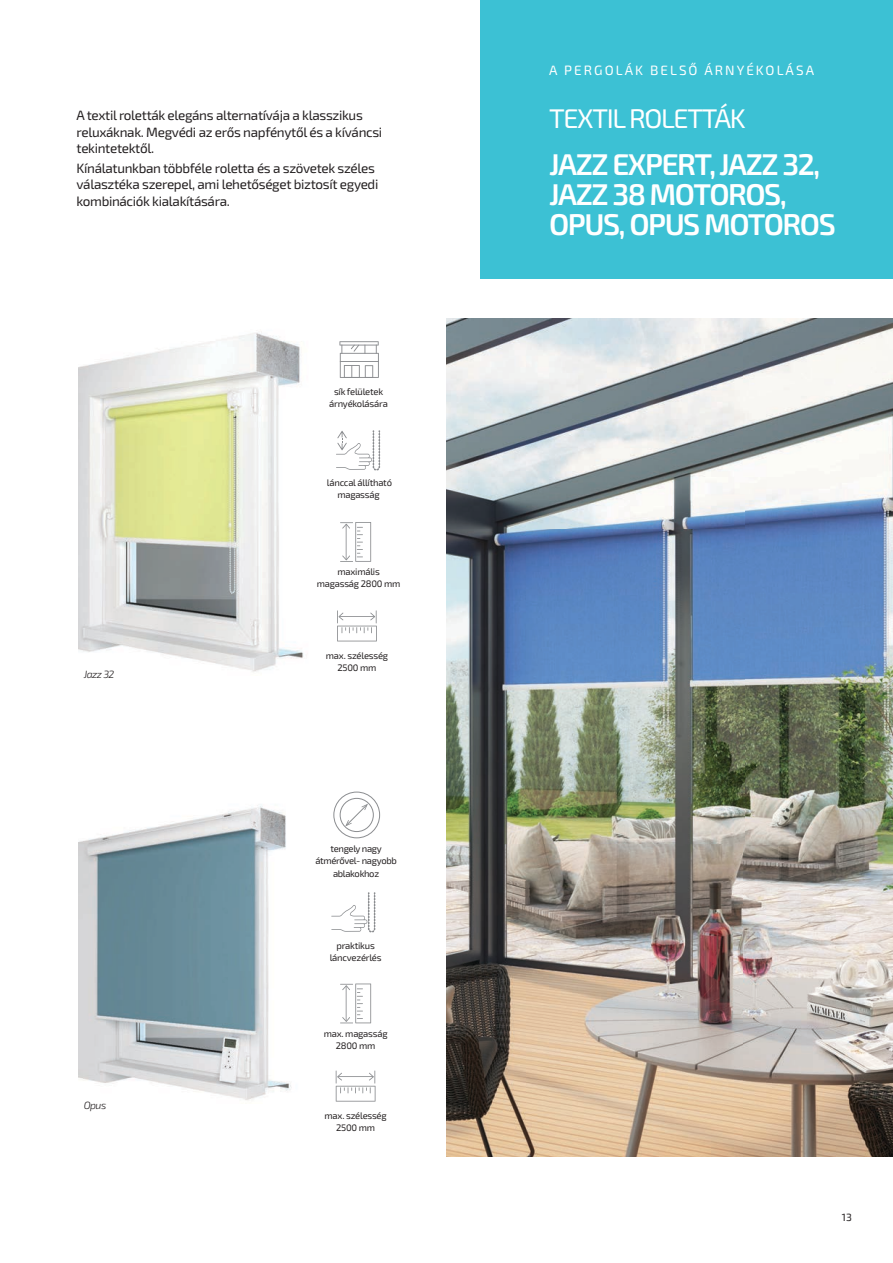
<style>
.page{position:relative;width:893px;height:1263px;background:#fff}
.page>*{position:absolute;margin:0;border:0;box-sizing:border-box;transform-origin:0 0}
.t1{font:600 30px/30px "Exo 2";letter-spacing:-.05em;color:#fff}
.t2{font:27px "Exo 2";letter-spacing:-.05em;color:#fff}
.t3{font:13.5px/16.5px "Exo 2";letter-spacing:-.025em;color:#231f20}
.t4{font:13.5px "Exo 2";letter-spacing:.15em;color:#fff}
.t5{font:italic 300 10.5px "Exo 2";letter-spacing:-.05em;color:#231f20}
.t6{font:10.5px "Exo 2";color:#231f20}
.t7{font:9.45px/12.1px "Exo 2";letter-spacing:-.025em;color:#231f20;text-align:center}
</style>
<div class="page">
<img style="left:446px;top:319px;width:447px;height:838px">
<svg style="left:333px;top:791px;width:47px;height:48px"></svg>
<svg style="left:331px;top:892px;width:44px;height:40px"></svg>
<svg style="left:336px;top:1070px;width:40px;height:31px"></svg>
<hr style="left:338px;top:1076px;width:35px;height:1px;background:#8b8d90">
<svg style="left:340px;top:983px;width:31px;height:40px"></svg>
<hr style="left:346px;top:986px;width:1px;height:35px;background:#8b8d90">
<svg style="left:339px;top:341px;width:40px;height:5px"></svg>
<svg style="left:340px;top:345px;width:39px;height:33px"></svg>
<svg style="left:337px;top:610px;width:40px;height:31px"></svg>
<hr style="left:339px;top:616px;width:36px;height:1px;background:#8b8d90">
<svg style="left:340px;top:522px;width:31px;height:40px"></svg>
<hr style="left:346px;top:524px;width:1px;height:36px;background:#8b8d90">
<img style="left:78px;top:333px;width:225px;height:339px">
<img style="left:78px;top:804px;width:214px;height:297px">
<svg style="left:336px;top:430px;width:44px;height:40px"></svg>
<div style="left:480px;top:0;width:413px;height:279px;background:#3cc1d4"></div>
<p class="t3" style="left:77px;top:107px;width:307px">A textil roletták elegáns alternatívája a klasszikus reluxáknak. Megvédi az erős napfénytől és a kíváncsi tekintetektől.</p>
<p class="t3" style="left:77px;top:160px;width:303px">Kínálatunkban többféle roletta és a szövetek széles választéka szerepel, ami lehetőséget biztosít egyedi kombinációk kialakítására.</p>
<p class="t7" style="left:329px;top:386px;width:60px">sík felületek árnyékolására</p>
<p class="t7" style="left:327px;top:476px;width:67px">lánccal állítható magasság</p>
<p class="t5" style="left:84px;top:668px;width:32px">Jazz 32</p>
<p class="t5" style="left:84px;top:1099px;width:24px">Opus</p>
<p class="t7" style="left:317px;top:566px;width:85px">maximális magasság 2800 mm</p>
<p class="t7" style="left:326px;top:649px;width:64px">max. szélesség<br>2500 mm</p>
<p class="t7" style="left:315px;top:843px;width:83px">tengely nagy átmérővel- nagyobb ablakokhoz</p>
<p class="t7" style="left:330px;top:939px;width:53px">praktikus láncvezérlés</p>
<p class="t7" style="left:324px;top:1027px;width:65px">max. magasság<br>2800 mm</p>
<p class="t7" style="left:325px;top:1109px;width:64px">max. szélesség<br>2500 mm</p>
<p class="t4" style="left:549px;top:62px;width:266px">A PERGOLÁK BELSŐ ÁRNYÉKOLÁSA</p>
<h2 class="t2" style="left:549px;top:103px;width:198px">TEXTIL ROLETTÁK</h2>
<h1 class="t1" style="left:549px;top:150px;width:288px">JAZZ EXPERT, JAZZ 32,<br>JAZZ 38 MOTOROS,<br>OPUS, OPUS MOTOROS</h1>
<p class="t6" style="left:842px;top:1211px;width:12px">13</p>
</div>
